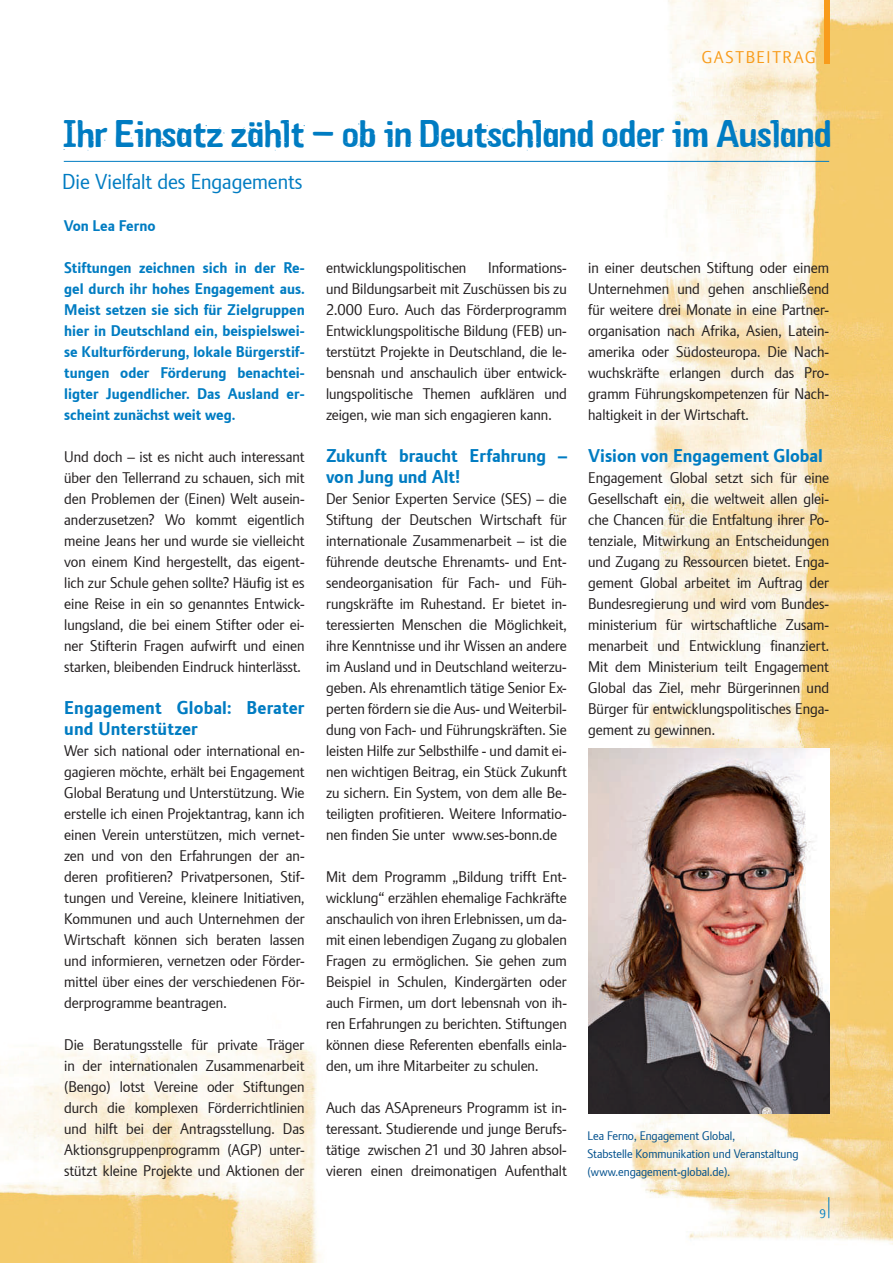
<style>
.page{position:relative;width:893px;height:1263px;background:#fff}
.page>*{position:absolute;margin:0;border:0;box-sizing:border-box;transform-origin:0 0}
.t1{font:36px "Plan Storytelling";color:#007cc2}
.t2{font:21px "Plan";color:#007cc2}
.t3{font:700 18px/21px "Plan";color:#007cc2}
.t4{font:16.5px "Plan";letter-spacing:.1em;color:#f89c1c}
.t5{font:15px/21px "Plan";color:#231f20;text-align:justify}
.t6{font:700 15px/21px "Plan";color:#007cc2;text-align:justify}
.t7{font:12px/18px "Plan";color:#00508d}
.t8{font:12px "Plan";color:#007cc2}
</style>
<div class="page">
<img style="left:619px;top:0;width:274px;height:1245px">
<img style="left:0;top:1047px;width:321px;height:216px">
<div style="left:824px;top:0;width:5px;height:63px;background:#f89c1c"></div>
<svg style="left:828px;top:1197px;width:1px;height:21px"></svg>
<hr style="left:64px;top:161px;width:765px;height:1px;background:#007cc2">
<img style="left:588px;top:749px;width:241px;height:364px">
<p class="t4" style="left:702px;top:51px;width:115px">GASTBEITRAG</p>
<h1 class="t1" style="left:63px;top:118px;width:770px">Ihr Einsatz zählt – ob in Deutschland oder im Ausland</h1>
<h2 class="t2" style="left:62px;top:173px;width:242px">Die Vielfalt des Engagements</h2>
<p class="t6" style="left:64px;top:216px;width:93px">Von Lea Ferno</p>
<p class="t6" style="left:64px;top:258px;width:242px">Stiftungen zeichnen sich in der Re&shy;gel durch ihr hohes Engagement aus.<br>Meist setzen sie sich für Zielgruppen hier in Deutschland ein, beispielswei&shy;se Kulturförderung, lokale Bürgerstif&shy;tungen oder Förderung benachtei&shy;ligter Jugendlicher. Das Ausland er&shy;scheint zunächst weit weg.</p>
<p class="t5" style="left:64px;top:447px;width:242px">Und doch – ist es nicht auch interessant über den Tellerrand zu schauen, sich mit den Problemen der (Einen) Welt ausein&shy;anderzusetzen? Wo kommt eigentlich meine Jeans her und wurde sie vielleicht von einem Kind hergestellt, das eigent&shy;lich zur Schule gehen sollte? Häufig ist es eine Reise in ein so genanntes Entwick&shy;lungsland, die bei einem Stifter oder ei&shy;ner Stifterin Fragen aufwirft und einen starken, bleibenden Eindruck hinterlässt.</p>
<p class="t3" style="left:64px;top:699px;width:242px">Engagement Global: Berater und Unterstützer</p>
<p class="t5" style="left:64px;top:741px;width:242px">Wer sich national oder international en&shy;gagieren möchte, erhält bei Engagement Global Beratung und Unterstützung. Wie erstelle ich einen Projektantrag, kann ich einen Verein unterstützen, mich vernet&shy;zen und von den Erfahrungen der an&shy;deren profitieren? Privatpersonen, Stif&shy;tungen und Vereine, kleinere Initiativen, Kommunen und auch Unternehmen der Wirtschaft können sich beraten lassen und informieren, vernetzen oder Förder&shy;mittel über eines der verschiedenen För&shy;derprogramme beantragen.</p>
<p class="t5" style="left:64px;top:1035px;width:242px">Die Beratungsstelle für private Träger in der internationalen Zusammenarbeit (Bengo) lotst Vereine oder Stiftungen durch die komplexen Förderrichtlinien und hilft bei der Antragsstellung. Das Aktionsgruppenprogramm (AGP) unter&shy;stützt kleine Projekte und Aktionen der</p>
<p class="t5" style="left:326px;top:258px;width:242px;text-indent:162px">Informations&shy;und Bildungsarbeit mit Zuschüssen bis zu 2.000 Euro. Auch das Förderprogramm Entwicklungspolitische Bildung (FEB) un&shy;terstützt Projekte in Deutschland, die le&shy;bensnah und anschaulich über entwick&shy;lungspolitische Themen aufklären und zeigen, wie man sich engagieren kann.</p>
<p class="t3" style="left:326px;top:447px;width:242px">Zukunft braucht Erfahrung – von Jung und Alt!</p>
<p class="t5" style="left:326px;top:489px;width:242px">Der Senior Experten Service (SES) – die Stiftung der Deutschen Wirtschaft für internationale Zusammenarbeit – ist die führende deutsche Ehrenamts- und Ent&shy;sendeorganisation für Fach- und Füh&shy;rungskräfte im Ruhestand. Er bietet in&shy;teressierten Menschen die Möglichkeit, ihre Kenntnisse und ihr Wissen an andere im Ausland und in Deutschland weiterzu&shy;geben. Als ehrenamtlich tätige Senior Ex&shy;perten fördern sie die Aus- und Weiterbil&shy;dung von Fach- und Führungskräften. Sie leisten Hilfe zur Selbsthilfe - und damit ei&shy;nen wichtigen Beitrag, ein Stück Zukunft zu sichern. Ein System, von dem alle Be&shy;teiligten profitieren. Weitere Informatio&shy;nen finden Sie unter www.ses-bonn.de</p>
<p class="t5" style="left:326px;top:867px;width:242px">Mit dem Programm „Bildung trifft Ent&shy;wicklung“ erzählen ehemalige Fachkräfte anschaulich von ihren Erlebnissen, um da&shy;mit einen lebendigen Zugang zu globalen Fragen zu ermöglichen. Sie gehen zum Beispiel in Schulen, Kindergärten oder auch Firmen, um dort lebensnah von ih&shy;ren Erfahrungen zu berichten. Stiftungen können diese Referenten ebenfalls einla&shy;den, um ihre Mitarbeiter zu schulen.</p>
<p class="t5" style="left:326px;top:1098px;width:242px">Auch das ASApreneurs Programm ist in&shy;teressant. Studierende und junge Berufs&shy;tätige zwischen 21 und 30 Jahren absol&shy;vieren einen dreimonatigen Aufenthalt</p>
<p class="t5" style="left:326px;top:258px;width:142px">entwicklungspolitischen</p>
<p class="t5" style="left:588px;top:258px;width:242px">in einer deutschen Stiftung oder einem Unternehmen und gehen anschließend für weitere drei Monate in eine Partner&shy;organisation nach Afrika, Asien, Latein&shy;amerika oder Südosteuropa. Die Nach&shy;wuchskräfte erlangen durch das Pro&shy;gramm Führungskompetenzen für Nach&shy;haltigkeit in der Wirtschaft.</p>
<p class="t3" style="left:588px;top:447px;width:236px">Vision von Engagement Global</p>
<p class="t5" style="left:588px;top:468px;width:242px">Engagement Global setzt sich für eine Gesellschaft ein, die weltweit allen glei&shy;che Chancen für die Entfaltung ihrer Po&shy;tenziale, Mitwirkung an Entscheidungen und Zugang zu Ressourcen bietet. Enga&shy;gement Global arbeitet im Auftrag der Bundesregierung und wird vom Bundes&shy;ministerium für wirtschaftliche Zusam&shy;menarbeit und Entwicklung finanziert.<br>Mit dem Ministerium teilt Engagement Global das Ziel, mehr Bürgerinnen und Bürger für entwicklungspolitisches Enga&shy;gement zu gewinnen.</p>
<p class="t7" style="left:587px;top:1128px;width:213px">Lea Ferno, Engagement Global,<br>Stabstelle Kommunikation und Veranstaltung (www.engagement-global.de).</p>
<p class="t8" style="left:819px;top:1209px;width:8px">9</p>
</div>
